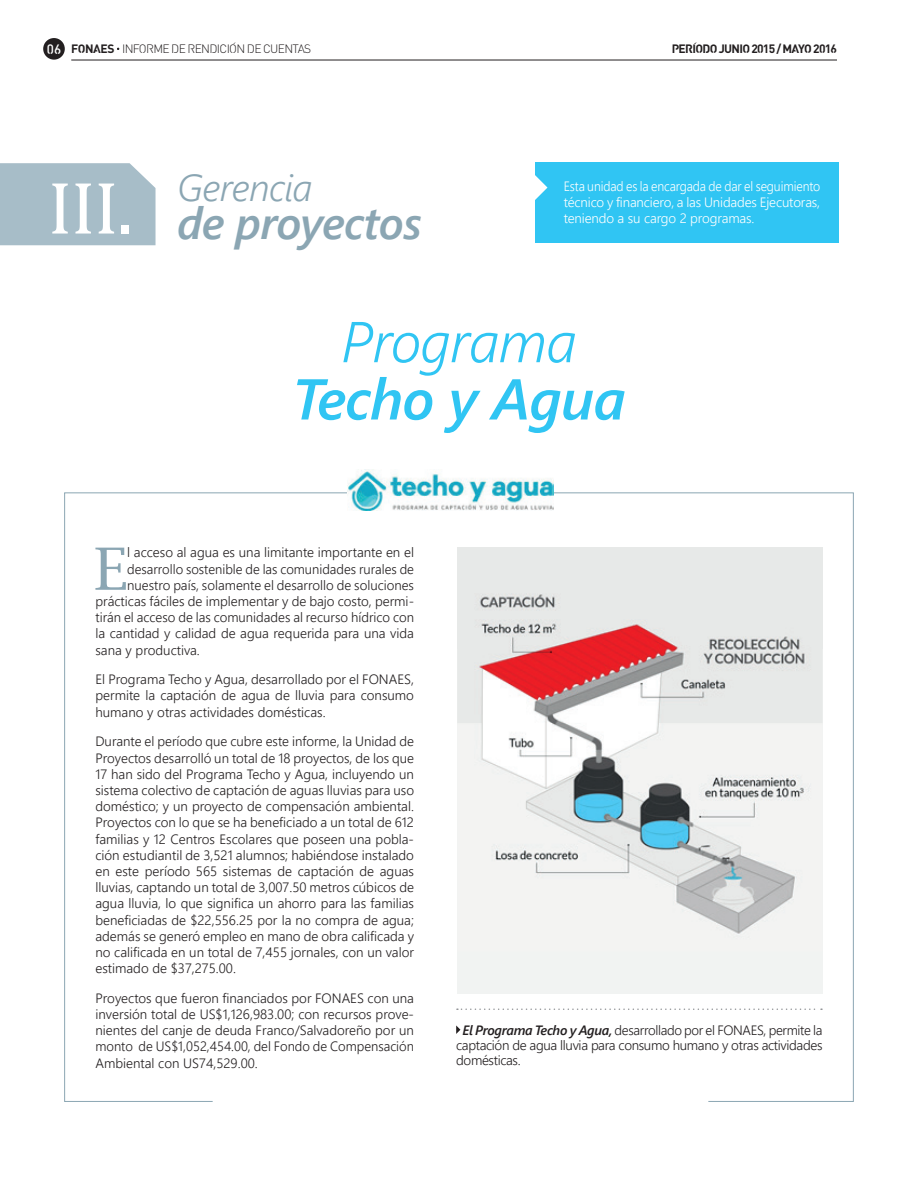
<style>
.page{position:relative;width:918px;height:1188px;background:#fff}
.page>*{position:absolute;margin:0;border:0;box-sizing:border-box;transform-origin:0 0}
.t1{font:58.35px "Lucida Bright";color:#8ba6b3}
.t2{font:italic 57.45px "Webly Sleek UI Semibold";letter-spacing:-.015em;color:#30c5f3}
.t3{font:italic 57.45px "Webly Sleek UI Semilight";letter-spacing:-.015em;color:#30c5f3}
.t4{font:italic 45px "Webly Sleek UI Semibold";letter-spacing:-.015em;color:#8ba6b3}
.t5{font:italic 37.5px "Webly Sleek UI Semilight";letter-spacing:-.015em;color:#8ba6b3}
.t6{font:13.5px/16.2px "Webly Sleek UI Semilight";color:#231f20;text-align:justify}
.t7{font:13.5px/16.2px "Webly Sleek UI Semilight";letter-spacing:-.01em;color:#fff;text-align:justify;scale:.92 1}
.t8{font:300 12px "Streetvertising";letter-spacing:-.055em;color:#231f20}
.t9{font:700 12px "Streetvertising";letter-spacing:-.055em;color:#231f20}
.s1{font-weight:500;font-size:13.5px;color:#fff}
.s2{font-weight:700}
.s3{font-family:"Cambria";font-style:normal;font-size:75px;color:#fff}
.s4{font-family:"Webly Sleek UI Semibold";font-style:italic}
</style>
<div class="page">
<div style="left:43px;top:38px;width:22px;height:22px;background:#231f20;border-radius:50%"></div>
<hr style="left:71px;top:60px;width:766px;height:1px;background:#231f20">
<div style="left:0;top:163px;width:156px;height:82px;background:#a7bdc8"></div>
<div style="left:535px;top:162px;width:304px;height:81px;background:#30c5f3"></div>
<svg style="left:535px;top:175px;width:12px;height:25px"></svg>
<svg style="left:64px;top:492px;width:790px;height:610px"></svg>
<img style="left:348px;top:470px;width:205px;height:41px">
<svg style="left:456px;top:1025px;width:4px;height:9px"></svg>
<svg style="left:457px;top:1008px;width:365px;height:2px"></svg>
<div style="left:457px;top:548px;width:366px;height:130px;background:#e7e9e8"></div>
<div style="left:457px;top:649px;width:366px;height:345px;background:#f1f3f2"></div>
<img style="left:474px;top:594px;width:338px;height:340px">
<p class="t8" style="left:47px;top:43px;width:266px"><span class="s1">06</span> <span class="s2">FONAES</span> INFORME DE RENDICION DE CUENTAS</p>
<p class="t9" style="left:672px;top:43px;width:167px">PERIODO JUNIO 2015 / MAYO 2016</p>
<h3 class="t5" style="left:177px;top:162px;width:137px">Gerencia</h3>
<h3 class="t4" style="left:48px;top:191px;width:376px"><span class="s3">III.</span> de proyectos</h3>
<p class="t7" style="left:564px;top:177px;width:280px">Esta unidad es la encargada de dar el seguimiento técnico y financiero, a las Unidades Ejecutoras, teniendo a su cargo 2 programas.</p>
<h2 class="t3" style="left:341px;top:302px;width:237px">Programa</h2>
<h2 class="t2" style="left:292px;top:359px;width:335px">Techo y Agua</h2>
<h1 class="t1" style="left:94px;top:536px;width:35px">E</h1>
<p class="t6" style="left:127px;top:544px;width:288px">l acceso al agua es una limitante importante en el</p>
<p class="t6" style="left:127px;top:560px;width:288px">desarrollo sostenible de las comunidades rurales de</p>
<p class="t6" style="left:127px;top:576px;width:288px">nuestro país, solamente el desarrollo de soluciones</p>
<p class="t6" style="left:95px;top:593px;width:320px">prácticas fáciles de implementar y de bajo costo, permi-</p>
<p class="t6" style="left:95px;top:609px;width:320px">tirán el acceso de las comunidades al recurso hídrico con</p>
<p class="t6" style="left:95px;top:625px;width:320px">la cantidad y calidad de agua requerida para una vida</p>
<p class="t6" style="left:95px;top:641px;width:106px">sana y productiva.</p>
<p class="t6" style="left:95px;top:671px;width:320px">El Programa Techo y Agua, desarrollado por el FONAES, permite la captación de agua de lluvia para consumo humano y otras actividades domésticas.</p>
<p class="t6" style="left:95px;top:733px;width:320px">Durante el período que cubre este informe, la Unidad de Proyectos desarrolló un total de 18 proyectos, de los que 17 han sido del Programa Techo y Agua, incluyendo un sistema colectivo de captación de aguas lluvias para uso doméstico; y un proyecto de compensación ambiental.<br>Proyectos con lo que se ha beneficiado a un total de 612 familias y 12 Centros Escolares que poseen una pobla&shy;ción estudiantil de 3,521 alumnos; habiéndose instalado en este período 565 sistemas de captación de aguas lluvias, captando un total de 3,007.50 metros cúbicos de agua lluvia, lo que significa un ahorro para las familias beneficiadas de $22,556.25 por la no compra de agua; además se generó empleo en mano de obra calificada y no calificada en un total de 7,455 jornales, con un valor estimado de $37,275.00.</p>
<p class="t6" style="left:95px;top:989px;width:320px">Proyectos que fueron financiados por FONAES con una inversión total de US$1,126,983.00; con recursos prove&shy;nientes del canje de deuda Franco/Salvadoreño por un monto de US$1,052,454.00, del Fondo de Compensación Ambiental con US74,529.00.</p>
<p class="t6" style="left:456px;top:1022px;width:368px;line-height:15px;text-indent:6px"><span class="s4">El Programa Techo y Agua,</span> desarrollado por el FONAES, permite la captación de agua lluvia para consumo humano y otras actividades domésticas.</p>
</div>
